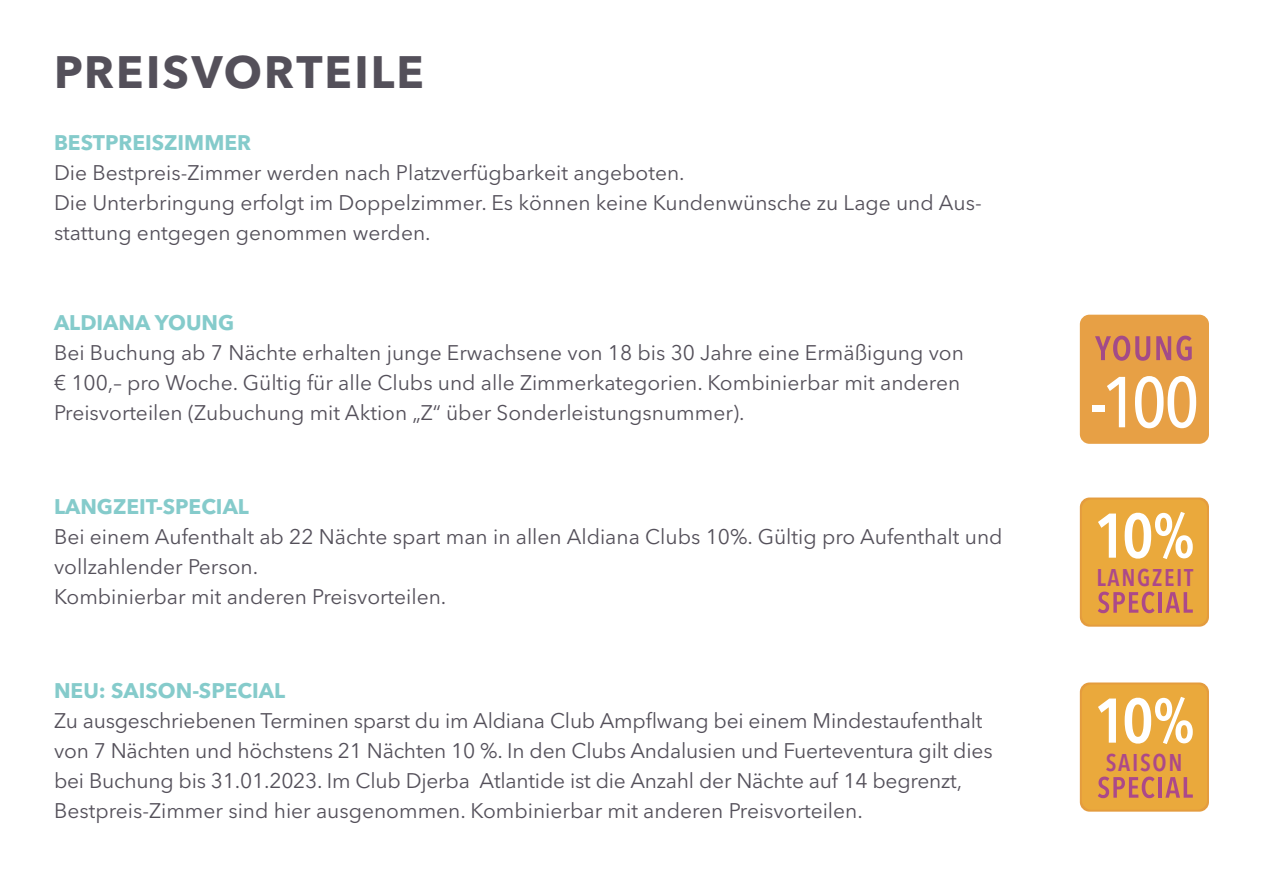
<style>
.page{position:relative;width:1263px;height:893px;background:#fff}
.page>*{position:absolute;margin:0;border:0;box-sizing:border-box;transform-origin:0 0}
.t1{font:700 45px "Avenir Next LT Pro";letter-spacing:.045em;color:#54505a}
.t2{font:600 24px "Avenir Next Condensed";letter-spacing:.07em;color:#ac4989}
.t3{font:21px/30px "Avenir Next LT Pro";color:#54505a}
.t4{font:700 21px "Avenir Next LT Pro";color:#85cbcb}
</style>
<div class="page">
<div style="left:1080px;top:315px;width:129px;height:129px;background:#e7a045;border-radius:10px"></div>
<div style="left:1092px;top:405px;width:12px;height:6px;background:#fff"></div>
<svg style="left:1095px;top:336px;width:55px;height:25px"></svg>
<svg style="left:1156px;top:336px;width:36px;height:25px"></svg>
<svg style="left:1107px;top:377px;width:18px;height:50px"></svg>
<svg style="left:1135px;top:376px;width:61px;height:52px"></svg>
<div style="left:1080px;top:497px;width:129px;height:130px;background:#e49c3e;border-radius:10px"></div>
<svg style="left:1082px;top:499px;width:125px;height:126px"></svg>
<div style="left:1080px;top:682px;width:129px;height:130px;background:#e49c3e;border-radius:10px"></div>
<svg style="left:1082px;top:684px;width:125px;height:126px"></svg>
<h1 class="t1" style="left:54px;top:45px;width:371px">PREISVORTEILE</h1>
<p class="t4" style="left:54px;top:130px;width:199px">BESTPREISZIMMER</p>
<p class="t3" style="left:54px;top:158px;width:929px">Die Bestpreis-Zimmer werden nach Platzverfügbarkeit angeboten.<br>Die Unterbringung erfolgt im Doppelzimmer. Es können keine Kundenwünsche zu Lage und Aus&shy;stattung entgegen genommen werden.</p>
<p class="t4" style="left:54px;top:310px;width:182px">ALDIANA YOUNG</p>
<p class="t3" style="left:54px;top:338px;width:911px">Bei Buchung ab 7 Nächte erhalten junge Erwachsene von 18 bis 30 Jahre eine Ermäßigung von € 100,– pro Woche. Gültig für alle Clubs und alle Zimmerkategorien. Kombinierbar mit anderen<br>Preisvorteilen (Zubuchung mit Aktion „Z“ über Sonderleistungsnummer).</p>
<p class="t4" style="left:54px;top:494px;width:197px">LANGZEIT-SPECIAL</p>
<p class="t3" style="left:54px;top:522px;width:950px">Bei einem Aufenthalt ab 22 Nächte spart man in allen Aldiana Clubs 10%. Gültig pro Aufenthalt und vollzahlender Person.<br>Kombinierbar mit anderen Preisvorteilen.</p>
<p class="t4" style="left:54px;top:678px;width:233px">NEU: SAISON-SPECIAL</p>
<p class="t3" style="left:54px;top:706px;width:940px">Zu ausgeschriebenen Terminen sparst du im Aldiana Club Ampflwang bei einem Mindestaufenthalt von 7 Nächten und höchstens 21 Nächten 10 %. In den Clubs Andalusien und Fuerteventura gilt dies bei Buchung bis 31.01.2023. Im Club Djerba Atlantide ist die Anzahl der Nächte auf 14 begrenzt, Bestpreis-Zimmer sind hier ausgenommen. Kombinierbar mit anderen Preisvorteilen.</p>
<p class="t2" style="left:1096px;top:557px;width:98px">LANGZEIT</p>
<p class="t2" style="left:1106px;top:742px;width:78px">SAISON</p>
</div>
